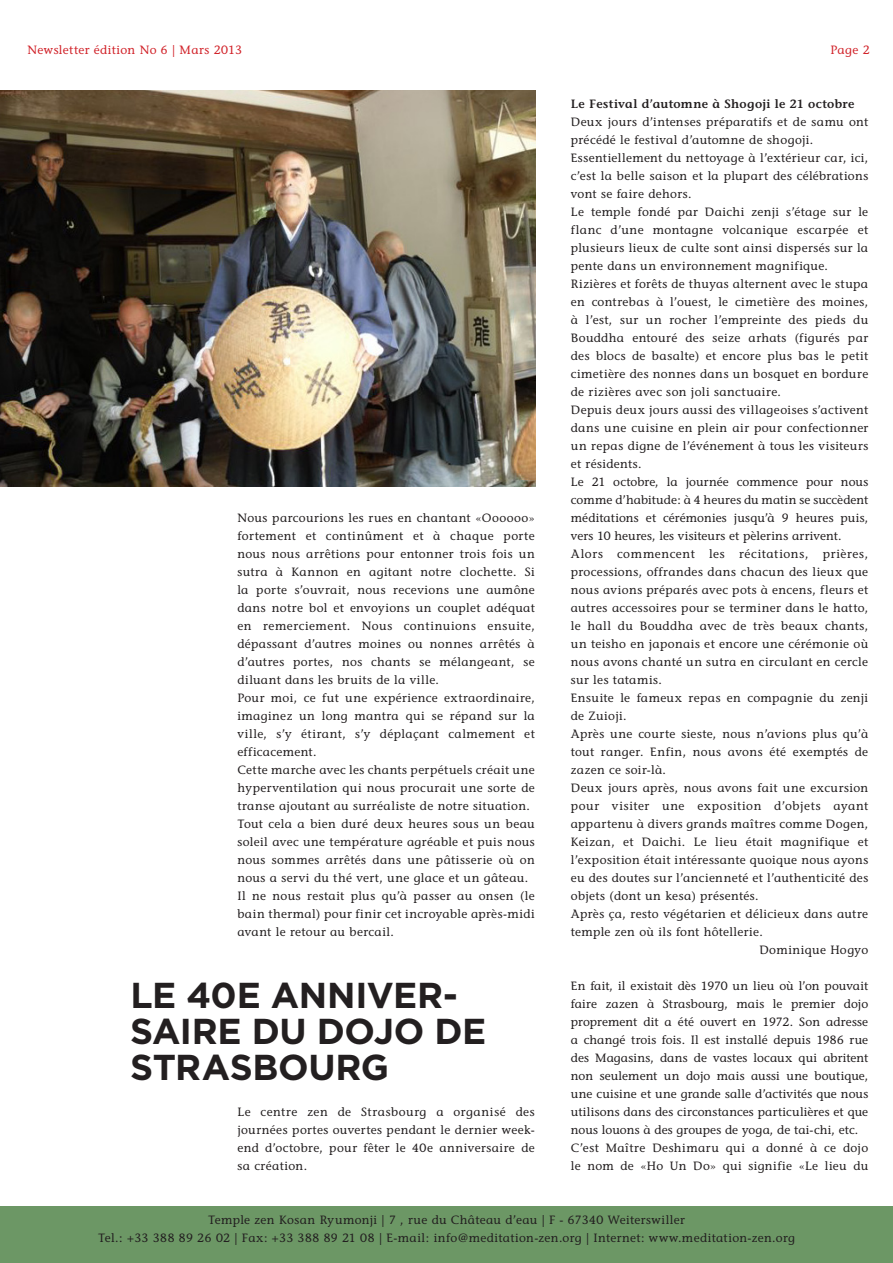
<style>
.page{position:relative;width:893px;height:1263px;background:#fff}
.page>*{position:absolute;margin:0;border:0;box-sizing:border-box;transform-origin:0 0}
.t1{font:700 36px/36px "Gotham";letter-spacing:-.01em;color:#231f20}
.t2{font:12px/18px "Stone Informal";letter-spacing:.025em;color:#231f20}
.t3{font:12px "Stone Informal";letter-spacing:.005em;color:#231f20}
.t4{font:12px "Stone Informal";letter-spacing:.045em;color:#231f20}
.t5{font:600 12px "Stone Informal";letter-spacing:.025em;color:#231f20}
.t6{font:12px "Stone Informal";letter-spacing:.03em;color:#d1232a}
</style>
<div class="page">
<div style="left:0;top:1206px;width:893px;height:57px;background:#6c9765"></div>
<img style="left:0;top:90px;width:536px;height:396px">
<p class="t6" style="left:28px;top:43px;width:216px">Newsletter édition No 6 | Mars 2013</p>
<p class="t6" style="left:830px;top:43px;width:41px">Page 2</p>
<p class="t2" style="left:237px;top:509px;width:299px">Nous parcourions les rues en chantant «Oooooo» fortement et continûment et à chaque porte nous nous arrêtions pour entonner trois fois un sutra à Kannon en agitant notre clochette. Si la porte s’ouvrait, nous recevions une aumône dans notre bol et envoyions un couplet adéquat en remerciement. Nous continuions ensuite, dépassant d’autres moines ou nonnes arrêtés à d’autres portes, nos chants se mélangeant, se diluant dans les bruits de la ville.<br>Pour moi, ce fut une expérience extraordinaire, imaginez un long mantra qui se répand sur la ville, s’y étirant, s’y déplaçant calmement et efficacement.<br>Cette marche avec les chants perpétuels créait une hyperventilation qui nous procurait une sorte de transe ajoutant au surréaliste de notre situation.<br>Tout cela a bien duré deux heures sous un beau soleil avec une température agréable et puis nous nous sommes arrêtés dans une pâtisserie où on nous a servi du thé vert, une glace et un gâteau.<br>Il ne nous restait plus qu’à passer au onsen (le bain thermal) pour finir cet incroyable après-midi avant le retour au bercail.</p>
<h1 class="t1" style="left:130px;top:977px;width:358px">LE 40E ANNIVER-<br>SAIRE DU DOJO DE<br>STRASBOURG</h1>
<p class="t2" style="left:237px;top:1103px;width:299px;text-align:justify">Le centre zen de Strasbourg a organisé des journées portes ouvertes pendant le dernier week&shy;end d’octobre, pour fêter le 40e anniversaire de sa création.</p>
<p class="t5" style="left:571px;top:97px;width:285px">Le Festival d’automne à Shogoji le 21 octobre</p>
<p class="t2" style="left:571px;top:113px;width:299px">Deux jours d’intenses préparatifs et de samu ont</p>
<p class="t2" style="left:571px;top:131px;width:244px">précédé le festival d’automne de shogoji.</p>
<p class="t2" style="left:571px;top:149px;width:299px">Essentiellement du nettoyage à l’extérieur car, ici,</p>
<p class="t2" style="left:571px;top:167px;width:299px">c’est la belle saison et la plupart des célébrations</p>
<p class="t2" style="left:571px;top:185px;width:122px">vont se faire dehors.</p>
<p class="t2" style="left:571px;top:203px;width:299px">Le temple fondé par Daichi zenji s’étage sur le</p>
<p class="t2" style="left:571px;top:221px;width:299px">flanc d’une montagne volcanique escarpée et</p>
<p class="t2" style="left:571px;top:239px;width:299px">plusieurs lieux de culte sont ainsi dispersés sur la</p>
<p class="t2" style="left:571px;top:257px;width:259px">pente dans un environnement magnifique.</p>
<p class="t2" style="left:571px;top:275px;width:299px">Rizières et forêts de thuyas alternent avec le stupa</p>
<p class="t2" style="left:571px;top:293px;width:299px">en contrebas à l’ouest, le cimetière des moines,</p>
<p class="t2" style="left:571px;top:311px;width:299px">à l’est, sur un rocher l’empreinte des pieds du</p>
<p class="t2" style="left:571px;top:329px;width:299px">Bouddha entouré des seize arhats (figurés par</p>
<p class="t2" style="left:571px;top:347px;width:299px">des blocs de basalte) et encore plus bas le petit</p>
<p class="t2" style="left:571px;top:365px;width:299px">cimetière des nonnes dans un bosquet en bordure</p>
<p class="t2" style="left:571px;top:383px;width:212px">de rizières avec son joli sanctuaire.</p>
<p class="t2" style="left:571px;top:401px;width:299px">Depuis deux jours aussi des villageoises s’activent</p>
<p class="t2" style="left:571px;top:419px;width:299px">dans une cuisine en plein air pour confectionner</p>
<p class="t2" style="left:571px;top:437px;width:299px">un repas digne de l’événement à tous les visiteurs</p>
<p class="t2" style="left:571px;top:455px;width:72px">et résidents.</p>
<p class="t3" style="left:571px;top:475px;width:299px">Le 21 octobre, la journée commence pour nous</p>
<p class="t3" style="left:571px;top:493px;width:299px">comme d’habitude: à 4 heures du matin se succèdent</p>
<p class="t3" style="left:571px;top:511px;width:299px">méditations et cérémonies jusqu’à 9 heures puis,</p>
<p class="t2" style="left:571px;top:527px;width:272px">vers 10 heures, les visiteurs et pèlerins arrivent.</p>
<p class="t4" style="left:571px;top:547px;width:299px">Alors commencent les récitations, prières,</p>
<p class="t2" style="left:571px;top:563px;width:299px">processions, offrandes dans chacun des lieux que</p>
<p class="t2" style="left:571px;top:581px;width:299px">nous avions préparés avec pots à encens, fleurs et</p>
<p class="t2" style="left:571px;top:599px;width:299px">autres accessoires pour se terminer dans le hatto,</p>
<p class="t2" style="left:571px;top:617px;width:299px">le hall du Bouddha avec de très beaux chants,</p>
<p class="t2" style="left:571px;top:635px;width:299px">un teisho en japonais et encore une cérémonie où</p>
<p class="t2" style="left:571px;top:653px;width:299px">nous avons chanté un sutra en circulant en cercle</p>
<p class="t2" style="left:571px;top:671px;width:93px">sur les tatamis.</p>
<p class="t2" style="left:571px;top:689px;width:299px">Ensuite le fameux repas en compagnie du zenji</p>
<p class="t2" style="left:571px;top:707px;width:57px">de Zuioji.</p>
<p class="t2" style="left:571px;top:725px;width:299px">Après une courte sieste, nous n’avions plus qu’à</p>
<p class="t2" style="left:571px;top:743px;width:299px">tout ranger. Enfin, nous avons été exemptés de</p>
<p class="t2" style="left:571px;top:761px;width:97px">zazen ce soir-là.</p>
<p class="t2" style="left:571px;top:779px;width:299px">Deux jours après, nous avons fait une excursion</p>
<p class="t4" style="left:571px;top:799px;width:299px">pour visiter une exposition d’objets ayant</p>
<p class="t2" style="left:571px;top:815px;width:299px">appartenu à divers grands maîtres comme Dogen,</p>
<p class="t2" style="left:571px;top:833px;width:299px">Keizan, et Daichi. Le lieu était magnifique et</p>
<p class="t2" style="left:571px;top:851px;width:299px">l’exposition était intéressante quoique nous ayons</p>
<p class="t2" style="left:571px;top:869px;width:299px">eu des doutes sur l’ancienneté et l’authenticité des</p>
<p class="t2" style="left:571px;top:887px;width:189px">objets (dont un kesa) présentés.</p>
<p class="t2" style="left:571px;top:905px;width:299px">Après ça, resto végétarien et délicieux dans autre</p>
<p class="t2" style="left:571px;top:923px;width:193px">temple zen où ils font hôtellerie.</p>
<p class="t2" style="left:759px;top:941px;width:110px">Dominique Hogyo</p>
<p class="t2" style="left:571px;top:977px;width:299px">En fait, il existait dès 1970 un lieu où l’on pouvait faire zazen à Strasbourg, mais le premier dojo proprement dit a été ouvert en 1972. Son adresse a changé trois fois. Il est installé depuis 1986 rue des Magasins, dans de vastes locaux qui abritent non seulement un dojo mais aussi une boutique, une cuisine et une grande salle d’activités que nous utilisons dans des circonstances particulières et que nous louons à des groupes de yoga, de tai-chi, etc.<br>C’est Maître Deshimaru qui a donné à ce dojo le nom de «Ho Un Do» qui signifie «Le lieu du</p>
<p class="t2" style="left:98px;top:1211px;width:698px;text-align:center">Temple zen Kosan Ryumonji | 7 , rue du Château d’eau | F - 67340 Weiterswiller<br>Tel.: +33 388 89 26 02 | Fax: +33 388 89 21 08 | E-mail: info@meditation-zen.org | Internet: www.meditation-zen.org</p>
</div>
